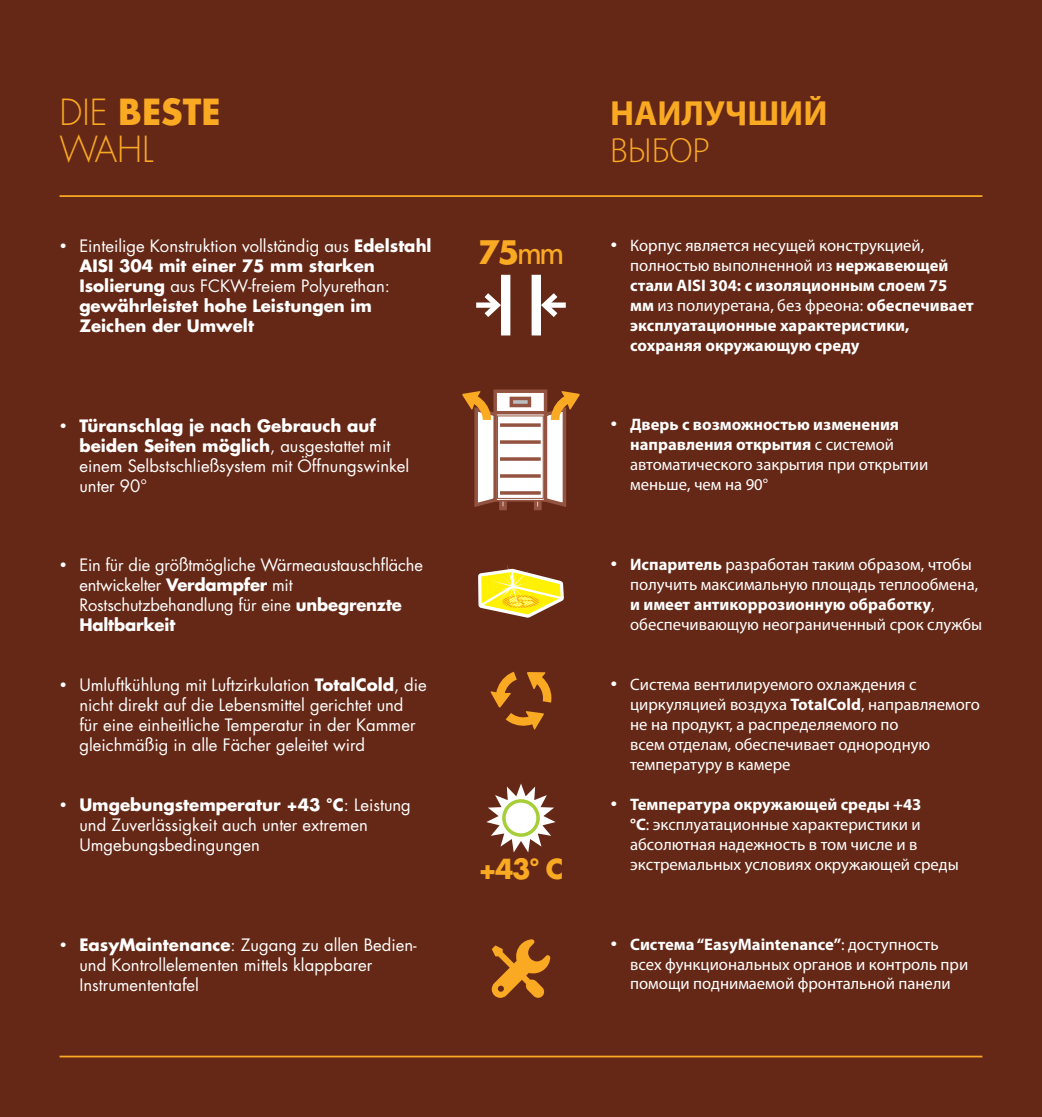
<style>
.page{position:relative;width:1042px;height:1117px;background:#fff}
.page>*{position:absolute;margin:0;border:0;box-sizing:border-box;transform-origin:0 0}
.t1{font:700 35px "Myriad Pro";color:#faa923}
.t2{font:700 35px "Futura Std";color:#faa923}
.t3{font:300 35px "Myriad Pro";color:#faa923}
.t4{font:300 35px "Futura Std";color:#faa923}
.t5{font:700 31.5px "Futura Std";color:#faa923}
.t6{font:700 26.95px "Futura Std";color:#faa923}
.t7{font:16.62px/19.9px "Myriad Pro";color:#fff}
.t8{font:16.62px/19.9px "Futura Std";color:#fff}
.t9{font:700 16.62px/19.9px "Myriad Pro";color:#fff}
.t10{font:700 16.62px/19.9px "Futura Std";color:#fff}
.s1{font-weight:300}
.s2{font-weight:400}
.s3{font-weight:700}
.s4{font-weight:500}
</style>
<div class="page">
<div style="left:0;top:0;width:1042px;height:1116px;background:#652816"></div>
<div style="left:476px;top:302px;width:21px;height:6px;background:#fff"></div>
<svg style="left:479px;top:293px;width:22px;height:24px"></svg>
<div style="left:501px;top:275px;width:9px;height:60px;background:#fff"></div>
<div style="left:545px;top:302px;width:21px;height:6px;background:#fff"></div>
<svg style="left:541px;top:293px;width:22px;height:24px"></svg>
<div style="left:531px;top:275px;width:10px;height:60px;background:#fff"></div>
<svg style="left:490px;top:671px;width:61px;height:58px"></svg>
<svg style="left:486px;top:784px;width:70px;height:68px"></svg>
<div style="left:504px;top:800px;width:34px;height:34px;background:#fff;border-radius:50%"></div>
<div style="left:502px;top:799px;width:38px;height:37px;border:4px solid #a6ce39;border-radius:50%"></div>
<svg style="left:492px;top:939px;width:58px;height:59px"></svg>
<div style="left:534px;top:496px;width:7px;height:14px;background:#945341"></div>
<div style="left:499px;top:496px;width:8px;height:14px;background:#945341"></div>
<svg style="left:493px;top:389px;width:54px;height:2px"></svg>
<svg style="left:462px;top:391px;width:118px;height:118px"></svg>
<svg style="left:478px;top:565px;width:86px;height:53px"></svg>
<hr style="left:60px;top:195px;width:922px;height:2px;background:#faa923">
<hr style="left:60px;top:1055px;width:922px;height:2px;background:#faa923">
<p class="t2" style="left:60px;top:89px;width:163px"><span class="s1">DIE</span> BESTE</p>
<p class="t4" style="left:60px;top:128px;width:96px">WAHL</p>
<p class="t10" style="left:79px;top:235px;width:354px;text-indent:-20px">• <span class="s2">Einteilige Konstruktion vollständig aus</span> Edelstahl AISI 304 mit einer 75 mm starken Isolierung <span class="s2">aus FCKW-freiem Polyurethan: </span>gewährleistet hohe Leistungen im Zeichen der Umwelt</p>
<p class="t8" style="left:79px;top:415px;width:331px;text-indent:-20px">• <span class="s3">Türanschlag je nach Gebrauch auf beiden Seiten möglich</span>, ausgestattet mit einem Selbstschließsystem mit Öffnungswinkel unter 90°</p>
<p class="t8" style="left:79px;top:555px;width:345px;text-indent:-20px">• Ein für die größtmögliche Wärmeaustauschfläche entwickelter <span class="s3">Verdampfer</span> mit Rostschutzbehandlung für eine <span class="s3">unbegrenzte Haltbarkeit</span></p>
<p class="t8" style="left:79px;top:675px;width:349px;text-indent:-20px">• Umluftkühlung mit Luftzirkulation <span class="s3">TotalCold</span>, die nicht direkt auf die Lebensmittel gerichtet und<br>für eine einheitliche Temperatur in der Kammer gleichmäßig in alle Fächer geleitet wird</p>
<p class="t8" style="left:79px;top:795px;width:333px;text-indent:-20px">• <span class="s3">Umgebungstemperatur +43 °C</span>: Leistung und Zuverlässigkeit auch unter extremen<br>Umgebungsbedingungen</p>
<p class="t8" style="left:79px;top:934px;width:339px;text-indent:-20px">• <span class="s3">EasyMaintenance</span>: Zugang zu allen Bedien&shy;und Kontrollelementen mittels klappbarer<br>Instrumententafel</p>
<p class="t5" style="left:478px;top:231px;width:87px">75<span class="s4">mm</span></p>
<p class="t6" style="left:478px;top:850px;width:86px">+43° C</p>
<p class="t1" style="left:610px;top:94px;width:219px">НАИЛУЧШИЙ</p>
<p class="t3" style="left:610px;top:129px;width:101px">ВЫБОР</p>
<p class="t9" style="left:630px;top:235px;width:345px;text-indent:-20px">• <span class="s2">Корпус является несущей конструкцией, полностью выполненной из</span> нержавеющей стали AISI 304: с изоляционным слоем 75 мм <span class="s2">из полиуретана, без фреона:</span> обеспечивает эксплуатационные характеристики, сохраняя окружающую среду</p>
<p class="t7" style="left:630px;top:415px;width:300px;text-indent:-20px">• <span class="s3">Дверь с возможностью изменения направления открытия</span> с системой автоматического закрытия при открытии меньше, чем на 90°</p>
<p class="t7" style="left:630px;top:555px;width:354px;text-indent:-20px">• <span class="s3">Испаритель</span> разработан таким образом, чтобы получить максимальную площадь теплообмена, <span class="s3">и имеет антикоррозионную обработку</span>, обеспечивающую неограниченный срок службы</p>
<p class="t7" style="left:630px;top:674px;width:351px;text-indent:-20px">• Система вентилируемого охлаждения с циркуляцией воздуха <span class="s3">TotalCold</span>, направляемого не на продукт, а распределяемого по<br>всем отделам, обеспечивает однородную температуру в камере</p>
<p class="t7" style="left:630px;top:794px;width:330px;text-indent:-20px">• <span class="s3">Температура окружающей среды +43<br>°C</span>: эксплуатационные характеристики и абсолютная надежность в том числе и в экстремальных условиях окружающей среды</p>
<p class="t7" style="left:630px;top:934px;width:340px;text-indent:-20px">• <span class="s3">Система “EasyMaintenance”</span>: доступность всех функциональных органов и контроль при помощи поднимаемой фронтальной панели</p>
</div>
